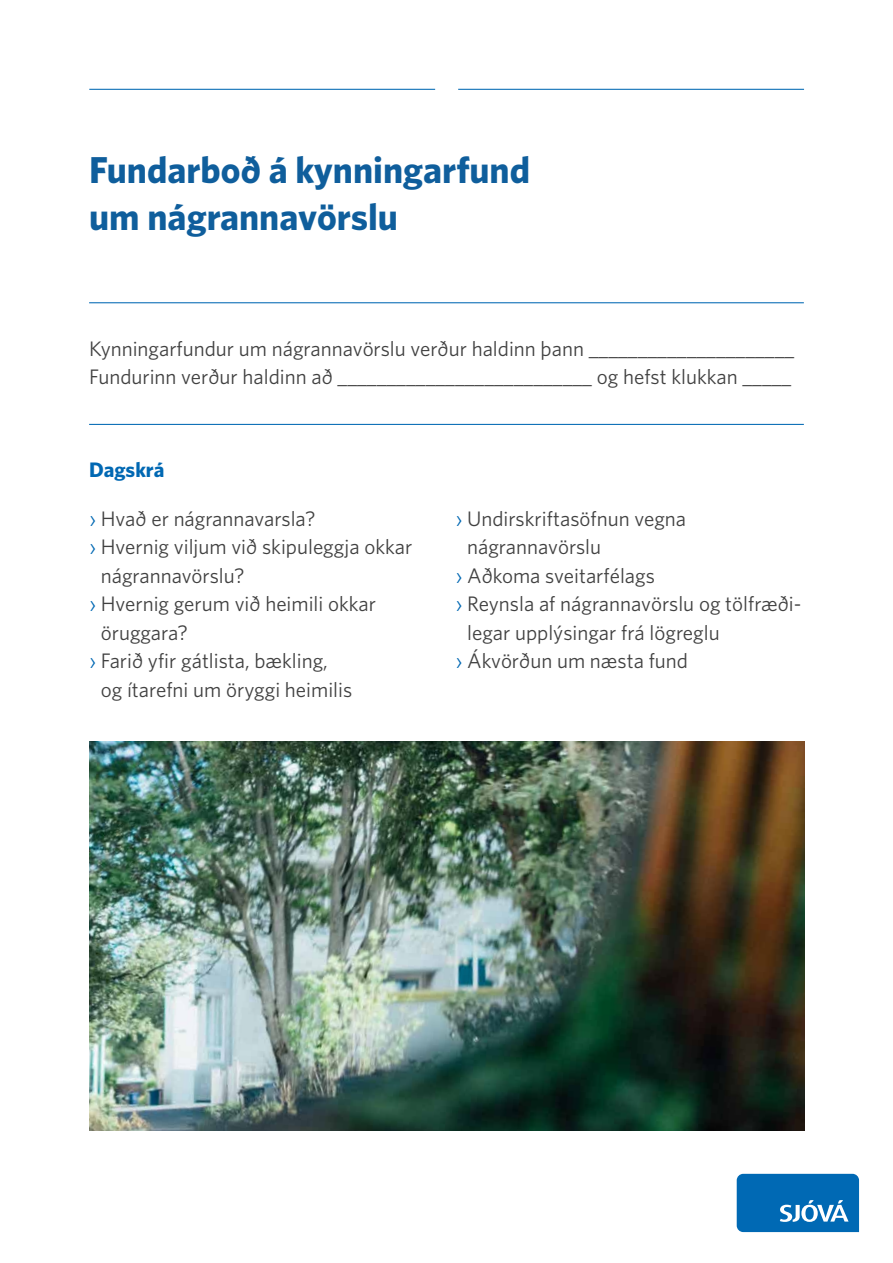
<style>
.page{position:relative;width:893px;height:1263px;background:#fff}
.page>*{position:absolute;margin:0;border:0;box-sizing:border-box;transform-origin:0 0}
.t1{font:700 37.5px/46.5px "Whitney";color:#0f5e9c}
.t2{font:21px/28.5px "Whitney";color:#414141}
.t3{font:700 21px "Whitney";color:#0068b3}
.s1{color:#0068b3}
</style>
<div class="page">
<hr style="left:89px;top:89px;width:346px;height:1px;background:#0068b3">
<hr style="left:458px;top:89px;width:346px;height:1px;background:#0068b3">
<svg style="left:737px;top:1174px;width:122px;height:58px;background:#1575ba"></svg>
<div style="left:805px;top:1207px;width:9px;height:12px;background:#0069b4;border-radius:50%"></div>
<hr style="left:89px;top:302px;width:715px;height:1px;background:#0068b3">
<hr style="left:89px;top:424px;width:715px;height:1px;background:#0068b3">
<img style="left:89px;top:742px;width:715px;height:389px">
<h1 class="t1" style="left:89px;top:146px;width:442px">Fundarboð á kynningarfund um nágrannavörslu</h1>
<p class="t2" style="left:89px;top:334px;width:707px">Kynningarfundur um nágrannavörslu verður haldinn þann _____________________<br>Fundurinn verður haldinn að __________________________ og hefst klukkan _____</p>
<p class="t3" style="left:89px;top:457px;width:77px">Dagskrá</p>
<p class="t2" style="left:90px;top:504px;width:228px"><span class="s1">›</span> Hvað er nágrannavarsla?</p>
<p class="t2" style="left:90px;top:532px;width:324px"><span class="s1">›</span> Hvernig viljum við skipuleggja okkar</p>
<p class="t2" style="left:101px;top:561px;width:145px">nágrannavörslu?</p>
<p class="t2" style="left:90px;top:589px;width:288px"><span class="s1">›</span> Hvernig gerum við heimili okkar</p>
<p class="t2" style="left:101px;top:618px;width:89px">öruggara?</p>
<p class="t2" style="left:90px;top:646px;width:240px"><span class="s1">›</span> Farið yfir gátlista, bækling,</p>
<p class="t2" style="left:101px;top:675px;width:253px">og ítarefni um öryggi heimilis</p>
<p class="t2" style="left:456px;top:504px;width:232px"><span class="s1">›</span> Undirskriftasöfnun vegna</p>
<p class="t2" style="left:467px;top:532px;width:135px">nágrannavörslu</p>
<p class="t2" style="left:456px;top:560px;width:201px"><span class="s1">›</span> Aðkoma sveitarfélags</p>
<p class="t2" style="left:456px;top:589px;width:344px"><span class="s1">›</span> Reynsla af nágrannavörslu og tölfræði-</p>
<p class="t2" style="left:467px;top:617px;width:254px">legar upplýsingar frá lögreglu</p>
<p class="t2" style="left:456px;top:646px;width:234px"><span class="s1">›</span> Ákvörðun um næsta fund</p>
</div>
